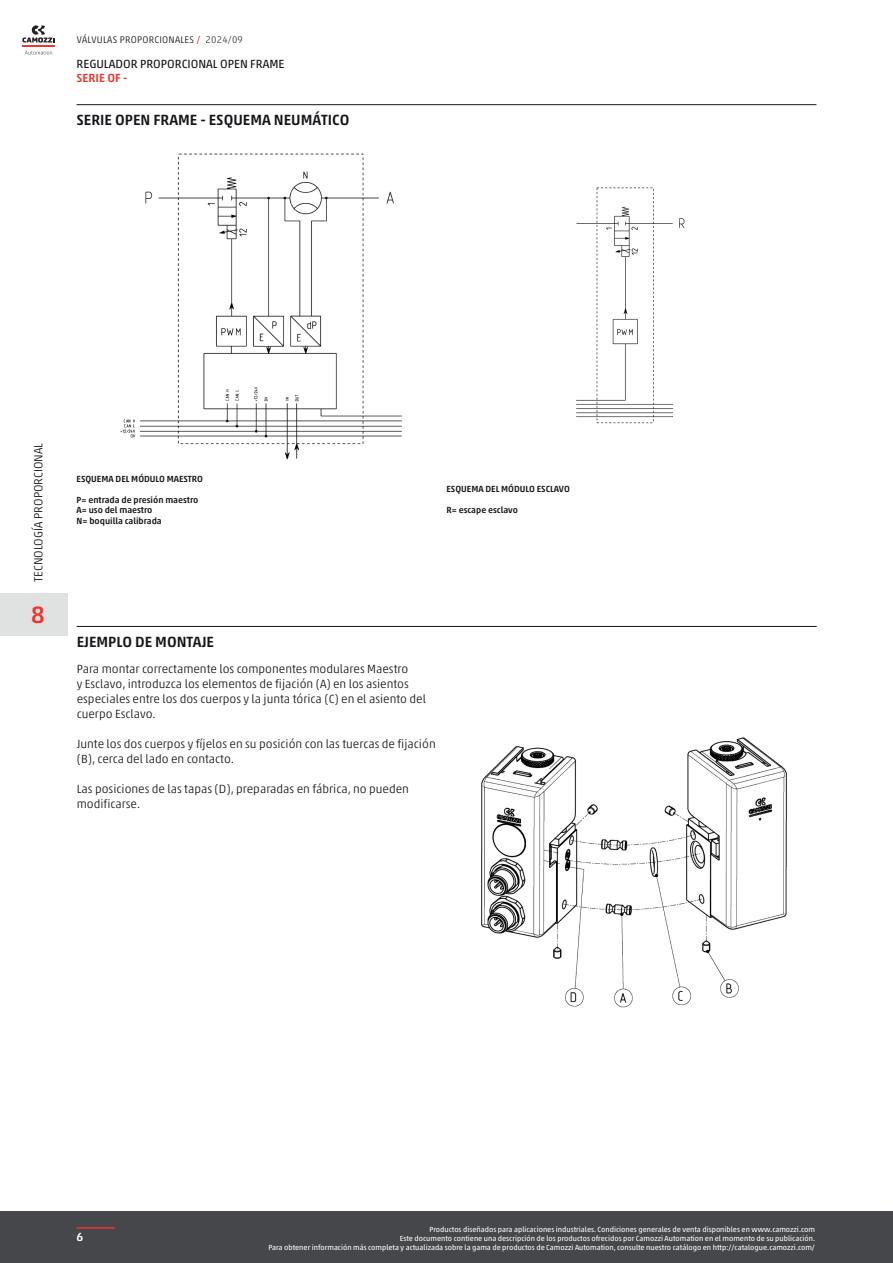
<style>
.page{position:relative;width:893px;height:1263px;background:#fff}
.page>*{position:absolute;margin:0;border:0;box-sizing:border-box;transform-origin:0 0}
.Num_catalogo_no_lingua{font:500 24px "Akko W1 G";color:#ee352f}
.Titolo_SEZIONE{font:500 15px "Akko W1 G";color:#171419}
.Descrizione_prodotto{font:300 12px/15px "Akko W1 G";color:#171419}
.TITOLO_Home_small{font:12px "Akko W1 G";color:#171419}
.NOME_CATALOGO{font:300 12px "Akko W1 G";color:#171419}
.SOTTOTITOLO_Home_small{font:500 12px "Akko W1 G";color:#ee352f}
.t1{font:500 12px "Akko W1 G";color:#fff}
.Edizione_catalogo{font:300 9.75px "Akko W1 G";letter-spacing:.025em;color:#171419}
.Descrizioni_dide{font:500 9px/10.5px "Akko W1 G";color:#171419}
.footNotes{font:7.5px/9px "Akko W1 G";color:#fff;text-align:right}
.s1{font-weight:400;color:#ee352f}
.s2{color:#383b3f}
</style>
<div class="page">
<hr style="left:77px;top:104px;width:739px;height:1px;background:#171419">
<img style="left:120px;top:153px;width:282px;height:307px">
<img style="left:576px;top:187px;width:109px;height:237px">
<hr style="left:77px;top:626px;width:740px;height:1px;background:#171419">
<img style="left:481px;top:737px;width:306px;height:271px">
<div style="left:0;top:1211px;width:893px;height:52px;background:#46474a"></div>
<hr style="left:77px;top:1227px;width:38px;height:1px;background:#ee352f">
<hr style="left:22px;top:45px;width:32px;height:2px;background:#ee352f">
<svg style="left:22px;top:25px;width:32px;height:18px"></svg>
<svg style="left:25px;top:51px;width:27px;height:4px"></svg>
<div style="left:8px;top:593px;width:60px;height:42px;background:#e0e2e1"></div>
<div style="left:0;top:593px;width:8px;height:42px;background:#e0e2e1"></div>
<p class="Edizione_catalogo" style="left:77px;top:32px;width:168px">VÁLVULAS PROPORCIONALES <span class="s1">/</span> <span class="s2">2024/09</span></p>
<p class="TITOLO_Home_small" style="left:77px;top:55px;width:209px">REGULADOR PROPORCIONAL OPEN FRAME</p>
<p class="SOTTOTITOLO_Home_small" style="left:77px;top:69px;width:53px">SERIE OF -</p>
<p class="Titolo_SEZIONE" style="left:77px;top:109px;width:275px">SERIE OPEN FRAME - ESQUEMA NEUMÁTICO</p>
<p class="NOME_CATALOGO" style="left:30px;top:582px;width:141px;rotate:-90deg">TECNOLOGÍA PROPORCIONAL</p>
<p class="Num_catalogo_no_lingua" style="left:31px;top:597px;width:15px">8</p>
<p class="Descrizioni_dide" style="left:77px;top:473px;width:128px">ESQUEMA DEL MÓDULO MAESTRO</p>
<p class="Descrizioni_dide" style="left:77px;top:494px;width:123px">P= entrada de presión maestro<br>A= uso del maestro<br>N= boquilla calibrada</p>
<p class="Descrizioni_dide" style="left:446px;top:483px;width:125px">ESQUEMA DEL MÓDULO ESCLAVO</p>
<p class="Descrizioni_dide" style="left:446px;top:504px;width:73px">R= escape esclavo</p>
<p class="Titolo_SEZIONE" style="left:77px;top:631px;width:139px">EJEMPLO DE MONTAJE</p>
<p class="Descrizione_prodotto" style="left:77px;top:661px;width:351px">Para montar correctamente los componentes modulares Maestro<br>y Esclavo, introduzca los elementos de fijación (A) en los asientos especiales entre los dos cuerpos y la junta tórica (C) en el asiento del cuerpo Esclavo.</p>
<p class="Descrizione_prodotto" style="left:77px;top:736px;width:360px">Junte los dos cuerpos y fíjelos en su posición con las tuercas de fijación (B), cerca del lado en contacto.</p>
<p class="Descrizione_prodotto" style="left:77px;top:781px;width:334px">Las posiciones de las tapas (D), preparadas en fábrica, no pueden modificarse.</p>
<h3 class="t1" style="left:77px;top:1228px;width:8px">6</h3>
<p class="footNotes" style="left:268px;top:1225px;width:548px">Productos diseñados para aplicaciones industriales. Condiciones generales de venta disponibles en www.camozzi.com<br>Este documento contiene una descripción de los productos ofrecidos por Camozzi Automation en el momento de su publicación.<br>Para obtener información más completa y actualizada sobre la gama de productos de Camozzi Automation, consulte nuestro catálogo en http://catalogue.camozzi.com/</p>
</div>
